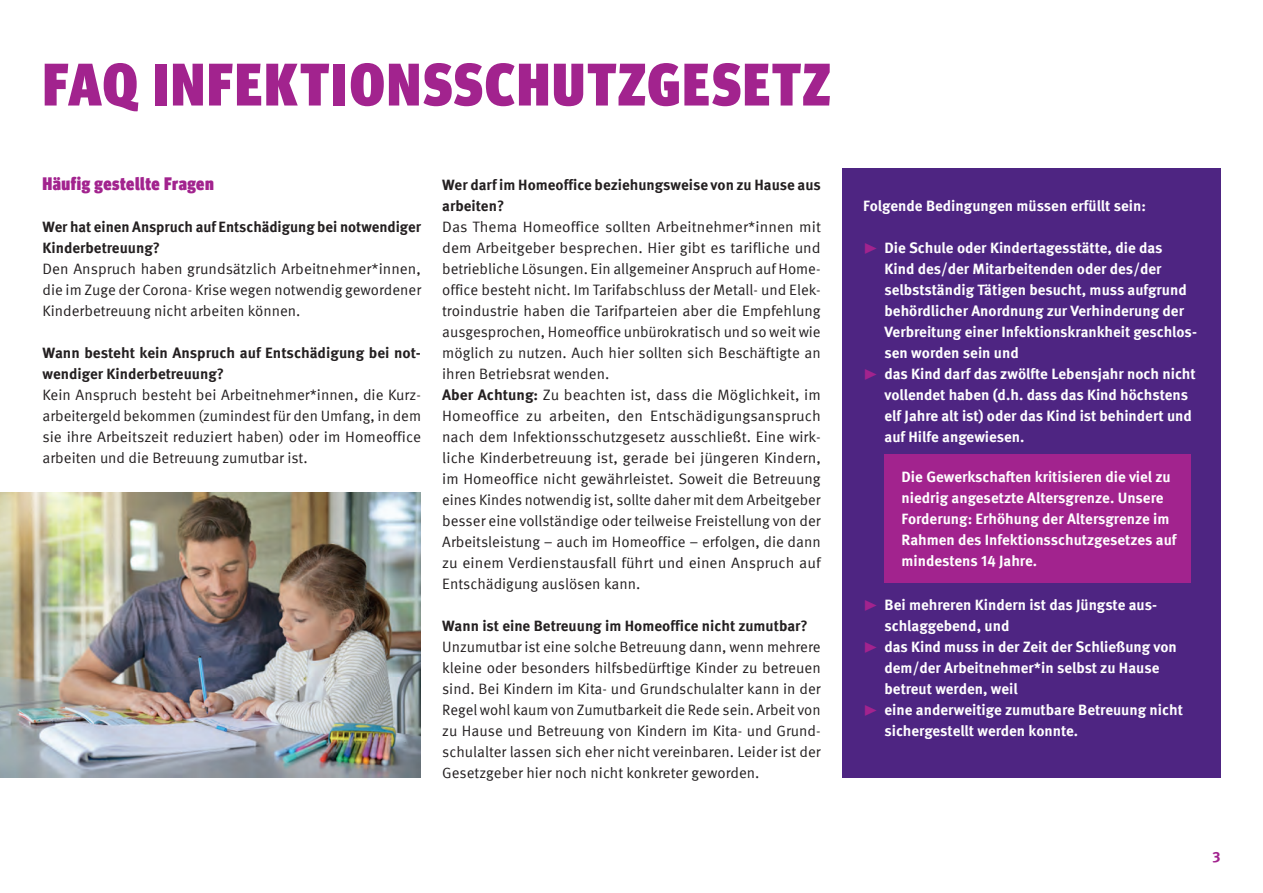
<style>
.page{position:relative;width:1263px;height:893px;background:#fff}
.page>*{position:absolute;margin:0;border:0;box-sizing:border-box;transform-origin:0 0}
.t1{font:900 condensed 60px "Meta Head IGM";letter-spacing:.04em;color:#a2238e}
.t2{font:900 condensed 18px "Meta Head IGM";letter-spacing:.03em;color:#a2238e}
.t3{font:15px/21px "Meta IGM";color:#231f20;text-align:justify}
.t4{font:700 15px/21px "Meta IGM";color:#fff}
.t5{font:700 15px/21px "Meta IGM";color:#231f20}
.t6{font:700 15px "Meta IGM";color:#a2238e}
.s1{font-weight:700}
.s2{font-size:30px;color:#a2238e}
</style>
<div class="page">
<div style="left:842px;top:169px;width:378px;height:609px;background:#4e2582"></div>
<img style="left:0;top:493px;width:421px;height:284px">
<div style="left:884px;top:454px;width:307px;height:129px;background:#a2238e"></div>
<h1 class="t1" style="left:43px;top:37px;width:789px">FAQ INFEKTIONSSCHUTZGESETZ</h1>
<p class="t2" style="left:43px;top:169px;width:173px">Häufig gestellte Fragen</p>
<p class="t5" style="left:43px;top:215px;width:380px">Wer hat einen Anspruch auf Entschädigung bei notwendiger<br>Kinderbetreuung?</p>
<p class="t3" style="left:43px;top:257px;width:380px">Den Anspruch haben grundsätzlich Arbeitnehmer*innen, die im Zuge der Corona- Krise wegen notwendig gewordener Kinderbetreuung nicht arbeiten können.</p>
<p class="t5" style="left:43px;top:341px;width:380px">Wann besteht kein Anspruch auf Entschädigung bei not&shy;wendiger Kinderbetreuung?</p>
<p class="t3" style="left:43px;top:383px;width:380px">Kein Anspruch besteht bei Arbeitnehmer*innen, die Kurz&shy;arbeitergeld bekommen (zumindest für den Umfang, in dem sie ihre Arbeitszeit reduziert haben) oder im Homeoffice arbeiten und die Betreuung zumutbar ist.</p>
<p class="t5" style="left:442px;top:173px;width:380px">Wer darf im Homeoffice beziehungsweise von zu Hause aus arbeiten?</p>
<p class="t3" style="left:442px;top:215px;width:380px;text-align:left">Das Thema Homeoffice sollten Arbeitnehmer*innen mit dem Arbeitgeber besprechen. Hier gibt es tarifliche und betriebliche Lösungen. Ein allgemeiner Anspruch auf Home&shy;office besteht nicht. Im Tarifabschluss der Metall- und Elek&shy;troindustrie haben die Tarifparteien aber die Empfehlung ausgesprochen, Homeoffice unbürokratisch und so weit wie möglich zu nutzen. Auch hier sollten sich Beschäftigte an ihren Betriebsrat wenden.<br><span class="s1">Aber Achtung:</span> Zu beachten ist, dass die Möglichkeit, im Homeoffice zu arbeiten, den Entschädigungsanspruch nach dem Infektionsschutzgesetz ausschließt. Eine wirk&shy;liche Kinderbetreuung ist, gerade bei jüngeren Kindern, im Homeoffice nicht gewährleistet. Soweit die Betreuung eines Kindes notwendig ist, sollte daher mit dem Arbeitgeber besser eine vollständige oder teilweise Freistellung von der Arbeitsleistung – auch im Homeoffice – erfolgen, die dann zu einem Verdienstausfall führt und einen Anspruch auf Entschädigung auslösen kann.</p>
<p class="t5" style="left:442px;top:614px;width:367px">Wann ist eine Betreuung im Homeoffice nicht zumutbar?</p>
<p class="t3" style="left:442px;top:635px;width:380px">Unzumutbar ist eine solche Betreuung dann, wenn mehrere kleine oder besonders hilfsbedürftige Kinder zu betreuen sind. Bei Kindern im Kita- und Grundschulalter kann in der Regel wohl kaum von Zumutbarkeit die Rede sein. Arbeit von zu Hause und Betreuung von Kindern im Kita- und Grund&shy;schulalter lassen sich eher nicht vereinbaren. Leider ist der Gesetzgeber hier noch nicht konkreter geworden.</p>
<p class="t4" style="left:863px;top:194px;width:284px">Folgende Bedingungen müssen erfüllt sein:</p>
<p class="t4" style="left:863px;top:236px;width:301px"><span class="s2">▸</span> Die Schule oder Kindertagesstätte, die das</p>
<p class="t4" style="left:884px;top:257px;width:278px">Kind des/der Mitarbeitenden oder des/der</p>
<p class="t4" style="left:884px;top:278px;width:304px">selbstständig Tätigen besucht, muss aufgrund</p>
<p class="t4" style="left:884px;top:299px;width:301px">behördlicher Anordnung zur Verhinderung der</p>
<p class="t4" style="left:884px;top:320px;width:314px">Verbreitung einer Infektionskrankheit geschlos-</p>
<p class="t4" style="left:884px;top:341px;width:136px">sen worden sein und</p>
<p class="t4" style="left:863px;top:362px;width:334px"><span class="s2">▸</span> das Kind darf das zwölfte Lebensjahr noch nicht</p>
<p class="t4" style="left:884px;top:383px;width:305px">vollendet haben (d.h. dass das Kind höchstens</p>
<p class="t4" style="left:884px;top:404px;width:309px">elf Jahre alt ist) oder das Kind ist behindert und</p>
<p class="t4" style="left:884px;top:425px;width:141px">auf Hilfe angewiesen.</p>
<p class="t4" style="left:901px;top:465px;width:277px">Die Gewerkschaften kritisieren die viel zu niedrig angesetzte Altersgrenze. Unsere Forderung: Erhöhung der Altersgrenze im Rahmen des Infektionsschutzgesetzes auf mindestens 14 Jahre.</p>
<p class="t4" style="left:863px;top:593px;width:295px"><span class="s2">▸</span> Bei mehreren Kindern ist das Jüngste aus-</p>
<p class="t4" style="left:884px;top:614px;width:126px">schlaggebend, und</p>
<p class="t4" style="left:863px;top:635px;width:315px"><span class="s2">▸</span> das Kind muss in der Zeit der Schließung von</p>
<p class="t4" style="left:884px;top:656px;width:276px">dem/der Arbeitnehmer*in selbst zu Hause</p>
<p class="t4" style="left:884px;top:677px;width:135px">betreut werden, weil</p>
<p class="t4" style="left:863px;top:698px;width:321px"><span class="s2">▸</span> eine anderweitige zumutbare Betreuung nicht</p>
<p class="t4" style="left:884px;top:719px;width:195px">sichergestellt werden konnte.</p>
<p class="t6" style="left:1212px;top:845px;width:10px">3</p>
</div>
